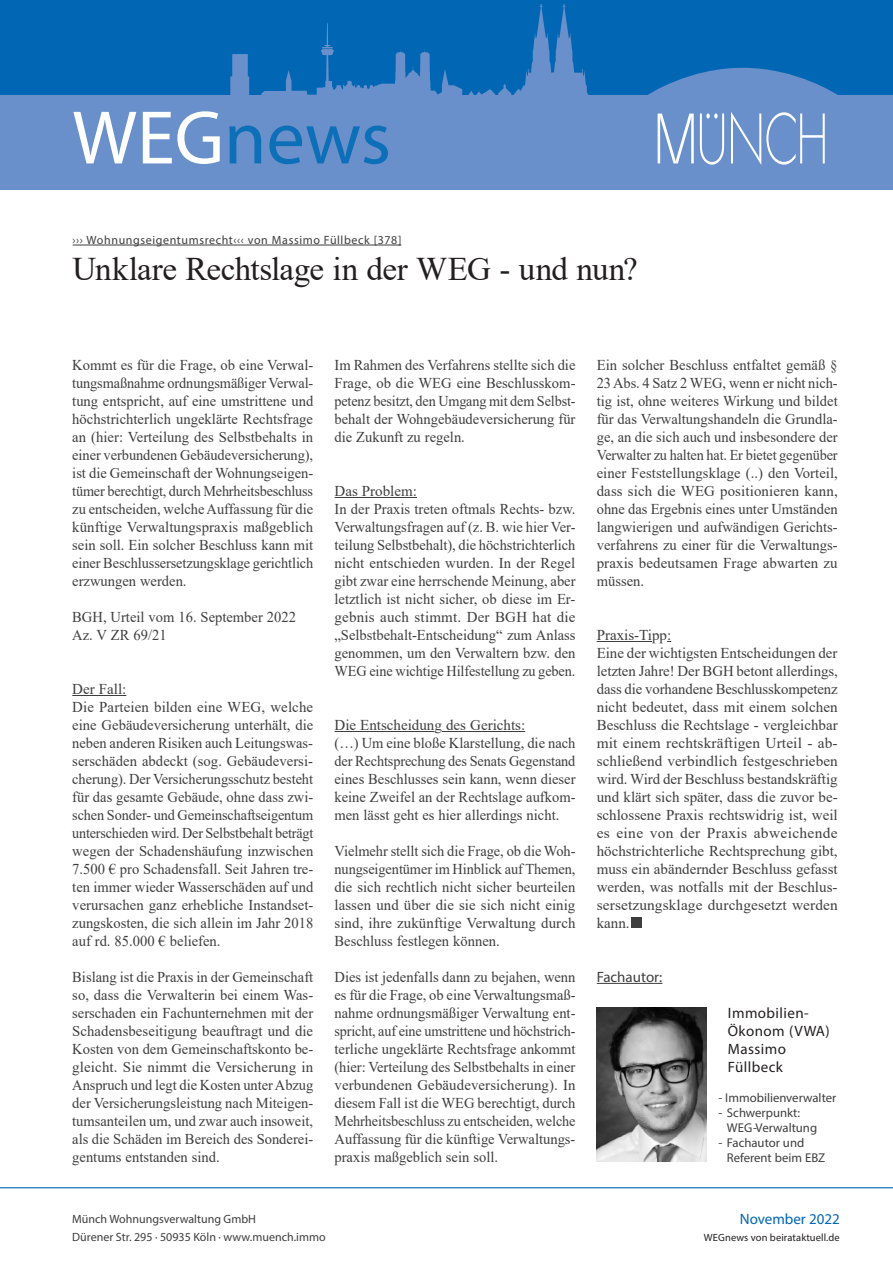
<style>
.page{position:relative;width:893px;height:1263px;background:#fff}
.page>*{position:absolute;margin:0;border:0;box-sizing:border-box;transform-origin:0 0}
.t1{font:76.5px "Myriad Pro";color:#0c6fb8}
.t2{font:33px "Times New Roman";letter-spacing:-.015em;color:#231f20}
.t3{font:15px/18px "Times New Roman";color:#3e3e3f;text-align:justify}
.t4{font:15px/18px "Times New Roman";color:#3e3e3f;text-align:justify;scale:.96 1}
.t5{font:15px/18px "Myriad Pro";letter-spacing:.03em;color:#231f20}
.t6{font:15px "Myriad Pro";color:#0166b3}
.t7{font:15px "Myriad Pro";color:#3e3e3f}
.t8{font:12.75px/15px "Myriad Pro";color:#3e3e3f}
.t9{font:12px "Myriad Pro";color:#3e3e3f}
.t10{font:12px "Myriad Pro";letter-spacing:.05em;color:#3e3e3f}
.t11{font:10.5px "Myriad Pro";letter-spacing:.01em;color:#231f20}
.s1{color:#fff}
</style>
<div class="page">
<div style="left:0;top:95px;width:893px;height:95px;background:#6990ca"></div>
<hr style="left:0;top:1187px;width:893px;height:1px;background:#0166b3">
<div style="left:0;top:0;width:893px;height:95px;background:#0166b3"></div>
<svg style="left:221px;top:4px;width:372px;height:141px"></svg>
<svg style="left:648px;top:68px;width:189px;height:122px;background:#6b94cc"></svg>
<img style="left:597px;top:1007px;width:110px;height:155px">
<hr style="left:597px;top:983px;width:65px;height:1px;background:#3e3e3f">
<hr style="left:72px;top:695px;width:54px;height:1px;background:#3e3e3f">
<hr style="left:334px;top:497px;width:83px;height:1px;background:#3e3e3f">
<hr style="left:334px;top:731px;width:100px;height:1px;background:#3e3e3f">
<hr style="left:442px;top:731px;width:83px;height:1px;background:#3e3e3f">
<hr style="left:73px;top:245px;width:328px;height:1px;background:#3e3e3f">
<hr style="left:597px;top:641px;width:55px;height:1px;background:#3e3e3f">
<div style="left:631px;top:917px;width:11px;height:11px;background:#3e3e3f"></div>
<p class="t1" style="left:72px;top:91px;width:320px"><span class="s1">WEG</span>news</p>
<p class="t10" style="left:73px;top:232px;width:330px">››› Wohnungseigentumsrecht‹‹‹ von Massimo Füllbeck [378]</p>
<h2 class="t2" style="left:72px;top:245px;width:567px">Unklare Rechtslage in der WEG - und nun?</h2>
<p class="t3" style="left:72px;top:355px;width:243px">Kommt es für die Frage, ob eine Verwal&shy;tungsmaßnahme ordnungsmäßiger Verwal&shy;tung entspricht, auf eine umstrittene und höchstrichterlich ungeklärte Rechtsfrage an (hier: Verteilung des Selbstbehalts in einer verbundenen Gebäudeversicherung), ist die Gemeinschaft der Wohnungseigen&shy;tümer berechtigt, durch Mehrheitsbeschluss zu entscheiden, welche Auffassung für die künftige Verwaltungspraxis maßgeblich sein soll. Ein solcher Beschluss kann mit einer Beschlussersetzungsklage gerichtlich erzwungen werden.</p>
<p class="t3" style="left:72px;top:607px;width:225px">BGH, Urteil vom 16. September 2022<br>Az. V ZR 69/21</p>
<p class="t3" style="left:72px;top:679px;width:243px;text-align:left">Der Fall:<br>Die Parteien bilden eine WEG, welche eine Gebäudeversicherung unterhält, die neben anderen Risiken auch Leitungswas&shy;serschäden abdeckt (sog. Gebäudeversi&shy;cherung). Der Versicherungsschutz besteht für das gesamte Gebäude, ohne dass zwi&shy;schen Sonder- und Gemeinschaftseigentum unterschieden wird. Der Selbstbehalt beträgt wegen der Schadenshäufung inzwischen 7.500 € pro Schadensfall. Seit Jahren tre&shy;ten immer wieder Wasserschäden auf und verursachen ganz erhebliche Instandset&shy;zungskosten, die sich allein im Jahr 2018 auf rd. 85.000 € beliefen.</p>
<p class="t3" style="left:72px;top:967px;width:242px">Bislang ist die Praxis in der Gemeinschaft so, dass die Verwalterin bei einem Was&shy;serschaden ein Fachunternehmen mit der Schadensbeseitigung beauftragt und die Kosten von dem Gemeinschaftskonto be&shy;gleicht. Sie nimmt die Versicherung in Anspruch und legt die Kosten unter Abzug der Versicherungsleistung nach Miteigen&shy;tumsanteilen um, und zwar auch insoweit, als die Schäden im Bereich des Sonderei&shy;gentums entstanden sind.</p>
<p class="t3" style="left:334px;top:355px;width:243px">Im Rahmen des Verfahrens stellte sich die Frage, ob die WEG eine Beschlusskom&shy;petenz besitzt, den Umgang mit dem Selbst&shy;behalt der Wohngebäudeversicherung für die Zukunft zu regeln.</p>
<p class="t3" style="left:334px;top:481px;width:243px;text-align:left">Das Problem:<br>In der Praxis treten oftmals Rechts- bzw.<br>Verwaltungsfragen auf (z. B. wie hier Ver&shy;teilung Selbstbehalt), die höchstrichterlich nicht entschieden wurden. In der Regel gibt zwar eine herrschende Meinung, aber letztlich ist nicht sicher, ob diese im Er&shy;gebnis auch stimmt. Der BGH hat die „Selbstbehalt-Entscheidung“ zum Anlass genommen, um den Verwaltern bzw. den WEG eine wichtige Hilfestellung zu geben.</p>
<p class="t3" style="left:334px;top:715px;width:243px;text-align:left">Die Entscheidung des Gerichts:<br>(…) Um eine bloße Klarstellung, die nach der Rechtsprechung des Senats Gegenstand eines Beschlusses sein kann, wenn dieser keine Zweifel an der Rechtslage aufkom&shy;men lässt geht es hier allerdings nicht.</p>
<p class="t4" style="left:334px;top:841px;width:253px">Vielmehr stellt sich die Frage, ob die Woh&shy;nungseigentümer im Hinblick auf Themen, die sich rechtlich nicht sicher beurteilen lassen und über die sie sich nicht einig sind, ihre zukünftige Verwaltung durch Beschluss festlegen können.</p>
<p class="t3" style="left:334px;top:967px;width:243px">Dies ist jedenfalls dann zu bejahen, wenn es für die Frage, ob eine Verwaltungsmaß&shy;nahme ordnungsmäßiger Verwaltung ent&shy;spricht, auf eine umstrittene und höchstrich&shy;terliche ungeklärte Rechtsfrage ankommt (hier: Verteilung des Selbstbehalts in einer verbundenen Gebäudeversicherung). In diesem Fall ist die WEG berechtigt, durch Mehrheitsbeschluss zu entscheiden, welche Auffassung für die künftige Verwaltungs&shy;praxis maßgeblich sein soll.</p>
<p class="t3" style="left:597px;top:355px;width:243px">Ein solcher Beschluss entfaltet gemäß § 23 Abs. 4 Satz 2 WEG, wenn er nicht nich&shy;tig ist, ohne weiteres Wirkung und bildet für das Verwaltungshandeln die Grundla&shy;ge, an die sich auch und insbesondere der Verwalter zu halten hat. Er bietet gegenüber einer Feststellungsklage (..) den Vorteil, dass sich die WEG positionieren kann, ohne das Ergebnis eines unter Umständen langwierigen und aufwändigen Gerichts&shy;verfahrens zu einer für die Verwaltungs&shy;praxis bedeutsamen Frage abwarten zu müssen.</p>
<p class="t3" style="left:597px;top:625px;width:243px;text-align:left">Praxis-Tipp:<br>Eine der wichtigsten Entscheidungen der letzten Jahre! Der BGH betont allerdings, dass die vorhandene Beschlusskompetenz nicht bedeutet, dass mit einem solchen Beschluss die Rechtslage - vergleichbar mit einem rechtskräftigen Urteil - ab&shy;schließend verbindlich festgeschrieben wird. Wird der Beschluss bestandskräftig und klärt sich später, dass die zuvor be&shy;schlossene Praxis rechtswidrig ist, weil es eine von der Praxis abweichende höchstrichterliche Rechtsprechung gibt, muss ein abändernder Beschluss gefasst werden, was notfalls mit der Beschlus&shy;sersetzungsklage durchgesetzt werden kann.</p>
<p class="t7" style="left:597px;top:967px;width:67px">Fachautor:</p>
<p class="t5" style="left:728px;top:1004px;width:103px">Immobilien-<br>Ökonom (VWA)<br>Massimo<br>Füllbeck</p>
<p class="t8" style="left:718px;top:1090px;width:119px">- Immobilienverwalter</p>
<p class="t8" style="left:727px;top:1105px;width:92px;text-indent:-9px">- Schwerpunkt:<br>WEG-Verwaltung</p>
<p class="t8" style="left:727px;top:1135px;width:100px;text-indent:-9px">- Fachautor und<br>Referent beim EBZ</p>
<p class="t9" style="left:72px;top:1212px;width:185px">Münch Wohnungsverwaltung GmbH</p>
<p class="t6" style="left:740px;top:1209px;width:102px">November 2022</p>
<p class="t9" style="left:72px;top:1230px;width:255px">Dürener Str. 295 · 50935 Köln · www.muench.immo</p>
<p class="t11" style="left:704px;top:1231px;width:137px">WEGnews von beirataktuell.de</p>
</div>
